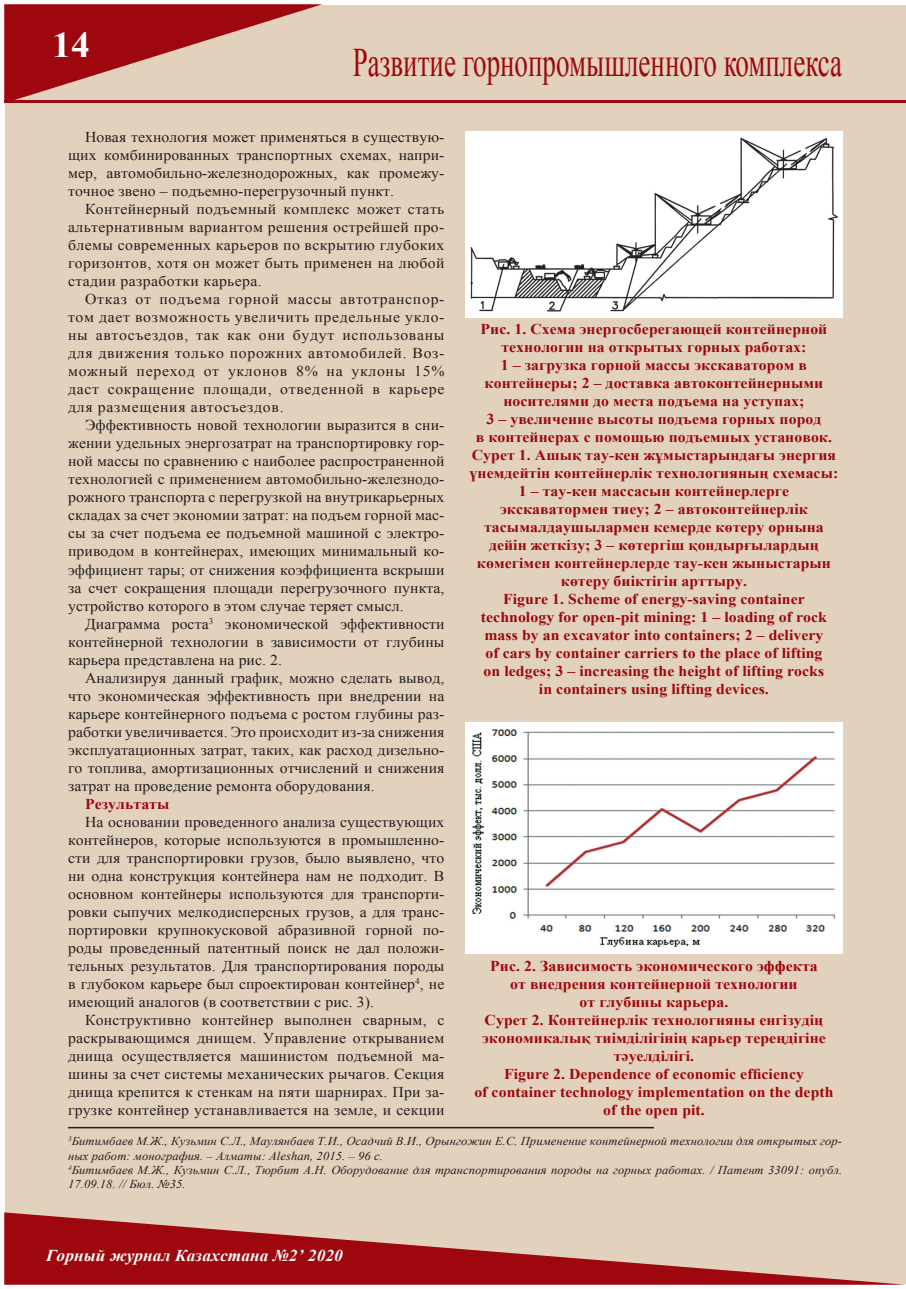
<style>
.page{position:relative;width:906px;height:1289px;background:#fff}
.page>*{position:absolute;margin:0;border:0;box-sizing:border-box;transform-origin:0 0}
.t1{font:40.5px "Times New Roman";letter-spacing:-.01em;color:#9d070d;scale:.67 1}
.t2{font:700 36px "Times New Roman";color:#fff;scale:1.05 1}
.t3{font:italic 700 16.5px "Times New Roman";letter-spacing:.005em;color:#fff;scale:1.05 1}
.t4{font:15px/18px "Times New Roman";letter-spacing:.005em;color:#231f20;text-align:justify;scale:1.05 1}
.t5{font:700 15px/18px "Times New Roman";letter-spacing:.005em;color:#9d070d;text-align:center;scale:1.05 1}
.t6{font:italic 12px/14.4px "Times New Roman";letter-spacing:.005em;color:#231f20;scale:1.05 1}
</style>
<div class="page">
<div style="left:5px;top:5px;width:900px;height:1278px;background:#e2d1bd"></div>
<svg style="left:4px;top:4px;width:318px;height:96px"></svg>
<svg style="left:4px;top:1212px;width:902px;height:72px"></svg>
<hr style="left:4px;top:100px;width:902px;height:3px;background:#9d070d">
<img style="left:466px;top:132px;width:376px;height:185px">
<img style="left:466px;top:722px;width:376px;height:232px">
<hr style="left:68px;top:1126px;width:586px;height:2px;background:#231f20">
<h2 class="t2" style="left:52px;top:20px;width:38px">14</h2>
<h1 class="t1" style="left:353px;top:35px;width:732px">Развитие горнопромышленного комплекса</h1>
<p class="t4" style="left:68px;top:128px;width:360px;text-indent:17px">Новая технология может применяться в существую&shy;щих комбинированных транспортных схемах, напри&shy;мер, автомобильно-железнодорожных, как промежу&shy;точное звено – подъемно-перегрузочный пункт.</p>
<p class="t4" style="left:68px;top:200px;width:360px;text-indent:17px">Контейнерный подъемный комплекс может стать альтернативным вариантом решения острейшей про&shy;блемы современных карьеров по вскрытию глубоких горизонтов, хотя он может быть применен на любой стадии разработки карьера.</p>
<p class="t4" style="left:68px;top:290px;width:360px;text-indent:17px">Отказ от подъема горной массы автотранспор&shy;том дает возможность увеличить предельные укло&shy;ны автосъездов, так как они будут использованы для движения только порожних автомобилей. Воз&shy;можный переход от уклонов 8% на уклоны 15% даст сокращение площади, отведенной в карьере для размещения автосъездов.</p>
<p class="t4" style="left:68px;top:416px;width:360px;text-indent:17px">Эффективность новой технологии выразится в сни&shy;жении удельных энергозатрат на транспортировку гор&shy;ной массы по сравнению с наиболее распространенной технологией с применением автомобильно-железнодо&shy;рожного транспорта с перегрузкой на внутрикарьерных складах за счет экономии затрат: на подъем горной мас&shy;сы за счет подъема ее подъемной машиной с электро&shy;приводом в контейнерах, имеющих минимальный ко&shy;эффициент тары; от снижения коэффициента вскрыши за счет сокращения площади перегрузочного пункта, устройство которого в этом случае теряет смысл.</p>
<p class="t4" style="left:68px;top:614px;width:360px;text-indent:17px">Диаграмма роста<sup>3</sup> экономической эффективности контейнерной технологии в зависимости от глубины карьера представлена на рис. 2.</p>
<p class="t4" style="left:68px;top:668px;width:360px;text-indent:17px">Анализируя данный график, можно сделать вывод, что экономическая эффективность при внедрении на карьере контейнерного подъема с ростом глубины раз&shy;работки увеличивается. Это происходит из-за снижения эксплуатационных затрат, таких, как расход дизельно&shy;го топлива, амортизационных отчислений и снижения затрат на проведение ремонта оборудования.</p>
<p class="t5" style="left:85px;top:794px;width:82px">Результаты</p>
<p class="t4" style="left:68px;top:812px;width:360px;text-indent:17px">На основании проведенного анализа существующих контейнеров, которые используются в промышленно&shy;сти для транспортировки грузов, было выявлено, что ни одна конструкция контейнера нам не подходит. В основном контейнеры используются для транспорти&shy;ровки сыпучих мелкодисперсных грузов, а для транс&shy;портировки крупнокусковой абразивной горной по&shy;роды проведенный патентный поиск не дал положи&shy;тельных результатов. Для транспортирования породы в глубоком карьере был спроектирован контейнер<sup>4</sup>, не имеющий аналогов (в соответствии с рис. 3).</p>
<p class="t4" style="left:68px;top:1010px;width:360px;text-indent:17px">Конструктивно контейнер выполнен сварным, с раскрывающимся днищем. Управление открыванием днища осуществляется машинистом подъемной ма&shy;шины за счет системы механических рычагов. Секция днища крепится к стенкам на пяти шарнирах. При за&shy;грузке контейнер устанавливается на земле, и секции</p>
<p class="t6" style="left:68px;top:1133px;width:739px"><sup>3</sup>Битимбаев М.Ж., Кузьмин С.Л., Маулянбаев Т.И., Осадчий В.И., Орынгожин Е.С. Применение контейнерной технологии для открытых гор&shy;ных работ: монография. – Алматы: Aleshan, 2015. – 96 с.<br><sup>4</sup>Битимбаев М.Ж., Кузьмин С.Л., Тюрбит А.Н. Оборудование для транспортирования породы на горных работах. / Патент 33091: опубл.<br>17.09.18. // Бюл. №35.</p>
<p class="t5" style="left:469px;top:319px;width:353px">Рис. 1. Схема энергосберегающей контейнерной технологии на открытых горных работах:<br>1 – загрузка горной массы экскаватором в контейнеры; 2 – доставка автоконтейнерными носителями до места подъема на уступах;<br>3 – увеличение высоты подъема горных пород<br>в контейнерах с помощью подъемных установок.<br>Сурет 1. Ашық тау-кен жұмыстарындағы энергия үнемдейтін контейнерлік технологияның схемасы:<br>1 – тау-кен массасын контейнерлерге экскаватормен тиеу; 2 – автоконтейнерлік тасымалдаушылармен кемерде көтеру орнына дейін жеткізу; 3 – көтергіш қондырғылардың көмегімен контейнерлерде тау-кен жыныстарын көтеру биіктігін арттыру.<br>Figure 1. Scheme of energy-saving container technology for open-pit mining: 1 – loading of rock mass by an excavator into containers; 2 – delivery<br>of cars by container carriers to the place of lifting<br>on ledges; 3 – increasing the height of lifting rocks<br>in containers using lifting devices.</p>
<p class="t5" style="left:474px;top:956px;width:344px">Рис. 2. Зависимость экономического эффекта<br>от внедрения контейнерной технологии<br>от глубины карьера.<br>Сурет 2. Контейнерлік технологияны енгізудің экономикалық тиімділігінің карьер тереңдігіне тәуелділігі.<br>Figure 2. Dependence of economic efficiency<br>of container technology implementation on the depth of the open pit.</p>
<p class="t3" style="left:46px;top:1244px;width:284px">Горный журнал Казахстана №2’ 2020</p>
</div>
